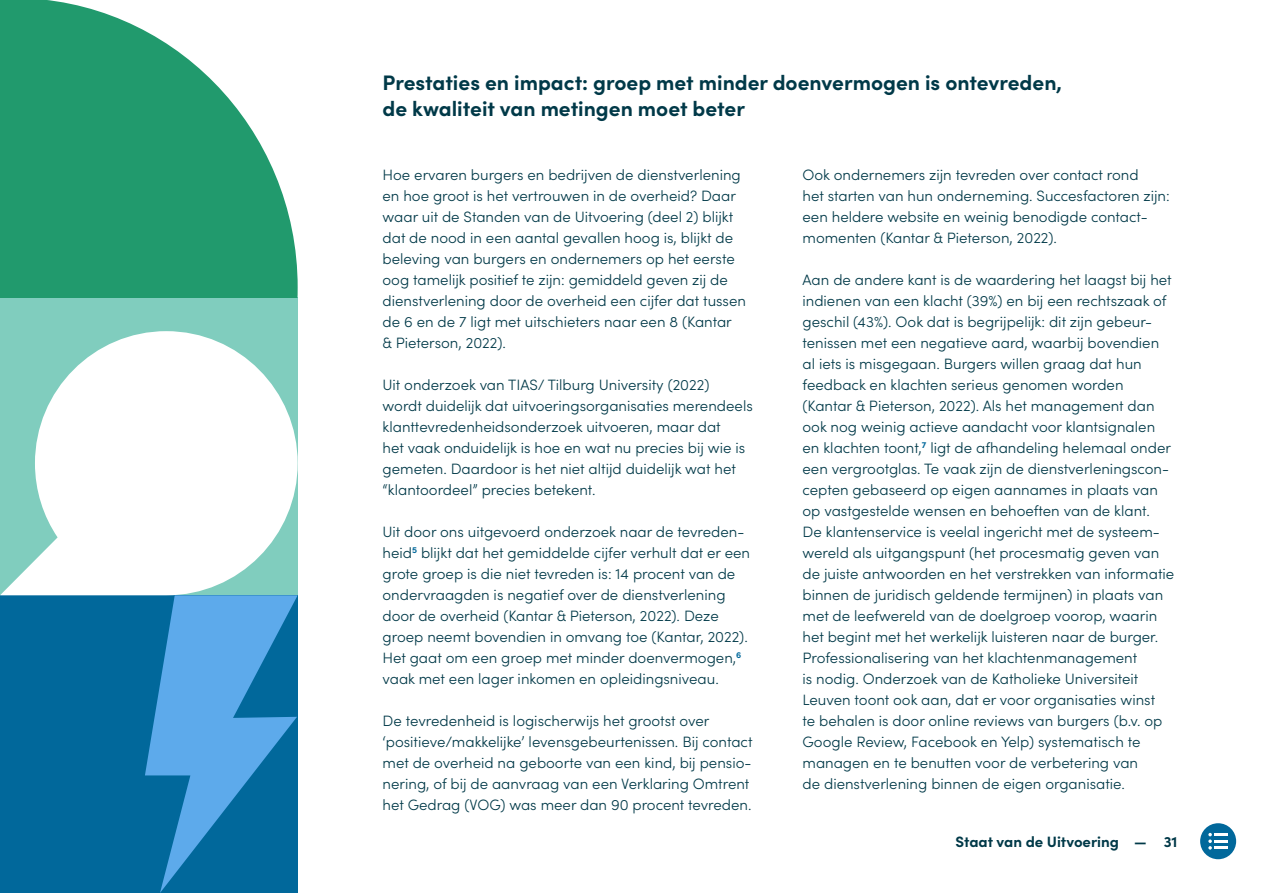
<style>
.page{position:relative;width:1263px;height:893px;background:#fff}
.page>*{position:absolute;margin:0;border:0;box-sizing:border-box;transform-origin:0 0}
.t1{font:700 21px/25.5px "Sofia Pro";color:#003948}
.t2{font:300 15px/21px "Sofia Pro";color:#003948}
.t3{font:700 15px "Sofia Pro";color:#003948}
</style>
<div class="page">
<div style="left:0;top:595px;width:298px;height:298px;background:#01689b"></div>
<svg style="left:145px;top:595px;width:153px;height:298px"></svg>
<div style="left:0;top:298px;width:298px;height:297px;background:#80cdbe"></div>
<svg style="left:0;top:331px;width:298px;height:264px;fill:#fff"></svg>
<svg style="left:0;top:0;width:298px;height:298px;fill:#219a6d"></svg>
<div style="left:1200px;top:823px;width:36px;height:36px;background:#01689b;border-radius:50%"></div>
<svg style="left:1208px;top:833px;width:4px;height:17px"></svg>
<hr style="left:1214px;top:833px;width:14px;height:3px;background:#fff">
<hr style="left:1214px;top:840px;width:14px;height:3px;background:#fff">
<hr style="left:1214px;top:846px;width:14px;height:3px;background:#fff">
<h1 class="t1" style="left:382px;top:68px;width:681px">Prestaties en impact: groep met minder doenvermogen is ontevreden, de kwaliteit van metingen moet beter</h1>
<p class="t2" style="left:382px;top:163px;width:365px">Hoe ervaren burgers en bedrijven de dienstverlening en hoe groot is het vertrouwen in de overheid? Daar waar uit de Standen van de Uitvoering (deel 2) blijkt dat de nood in een aantal gevallen hoog is, blijkt de beleving van burgers en ondernemers op het eerste oog tamelijk positief te zijn: gemiddeld geven zij de dienstverlening door de overheid een cijfer dat tussen de 6 en de 7 ligt met uitschieters naar een 8 (Kantar<br>&amp; Pieterson, 2022).</p>
<p class="t2" style="left:382px;top:373px;width:372px">Uit onderzoek van TIAS/ Tilburg University (2022)<br>wordt duidelijk dat uitvoeringsorganisaties merendeels klanttevredenheidsonderzoek uitvoeren, maar dat<br>het vaak onduidelijk is hoe en wat nu precies bij wie is gemeten. Daardoor is het niet altijd duidelijk wat het “klantoordeel” precies betekent.</p>
<p class="t2" style="left:382px;top:520px;width:369px">Uit door ons uitgevoerd onderzoek naar de tevreden&shy;heid<sup>5</sup> blijkt dat het gemiddelde cijfer verhult dat er een grote groep is die niet tevreden is: 14 procent van de ondervraagden is negatief over de dienstverlening door de overheid (Kantar &amp; Pieterson, 2022). Deze groep neemt bovendien in omvang toe (Kantar, 2022).<br>Het gaat om een groep met minder doenvermogen,<sup>6 </sup>vaak met een lager inkomen en opleidingsniveau.</p>
<p class="t2" style="left:382px;top:709px;width:372px">De tevredenheid is logischerwijs het grootst over ‘positieve/makkelijke’ levensgebeurtenissen. Bij contact met de overheid na geboorte van een kind, bij pensio&shy;nering, of bij de aanvraag van een Verklaring Omtrent het Gedrag (VOG) was meer dan 90 procent tevreden.</p>
<p class="t2" style="left:802px;top:163px;width:369px">Ook ondernemers zijn tevreden over contact rond<br>het starten van hun onderneming. Succesfactoren zijn: een heldere website en weinig benodigde contact&shy;momenten (Kantar &amp; Pieterson, 2022).</p>
<p class="t2" style="left:802px;top:268px;width:373px">Aan de andere kant is de waardering het laagst bij het indienen van een klacht (39%) en bij een rechtszaak of geschil (43%). Ook dat is begrijpelijk: dit zijn gebeur&shy;tenissen met een negatieve aard, waarbij bovendien al iets is misgegaan. Burgers willen graag dat hun feedback en klachten serieus genomen worden (Kantar &amp; Pieterson, 2022). Als het management dan ook nog weinig actieve aandacht voor klantsignalen en klachten toont,<sup>7</sup> ligt de afhandeling helemaal onder een vergrootglas. Te vaak zijn de dienstverleningscon&shy;cepten gebaseerd op eigen aannames in plaats van op vastgestelde wensen en behoeften van de klant.<br>De klantenservice is veelal ingericht met de systeem&shy;wereld als uitgangspunt (het procesmatig geven van de juiste antwoorden en het verstrekken van informatie binnen de juridisch geldende termijnen) in plaats van met de leefwereld van de doelgroep voorop, waarin het begint met het werkelijk luisteren naar de burger.<br>Professionalisering van het klachtenmanagement<br>is nodig. Onderzoek van de Katholieke Universiteit Leuven toont ook aan, dat er voor organisaties winst<br>te behalen is door online reviews van burgers (b.v. op Google Review, Facebook en Yelp) systematisch te managen en te benutten voor de verbetering van<br>de dienstverlening binnen de eigen organisatie.</p>
<p class="t3" style="left:955px;top:830px;width:223px">Staat van de Uitvoering — 31</p>
</div>
